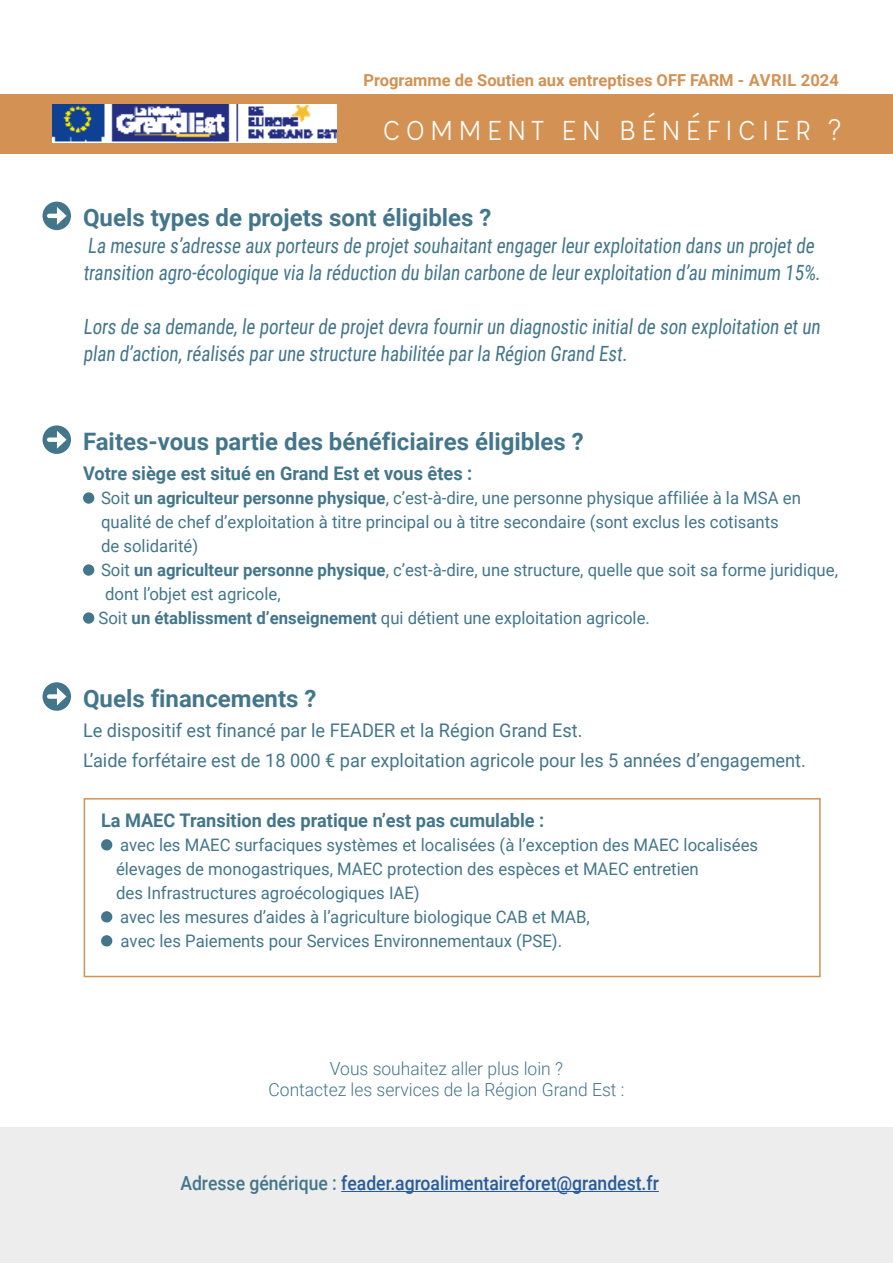
<style>
.page{position:relative;width:893px;height:1263px;background:#fff}
.page>*{position:absolute;margin:0;border:0;box-sizing:border-box;transform-origin:0 0}
.t1{font:30px "Affogato";letter-spacing:.15em;color:#fff}
.t2{font:700 24px "Roboto";color:#43768b}
.t3{font:21px/27px "Roboto Condensed";color:#43768b;scale:.9 1}
.t4{font:500 19.5px "Roboto";color:#275b9b;scale:.9 1}
.t5{font:18.75px/30px "Roboto";color:#43768b}
.t6{font:700 18.75px "Roboto";color:#43768b}
.t7{font:300 18px/21.6px "Roboto";color:#43768b;text-align:center}
.t8{font:17.25px/24px "Roboto";color:#43768b}
.t9{font:700 16.5px "Roboto";color:#d39153}
.s1{font-weight:700}
.s2{color:#43768b}
</style>
<div class="page">
<div style="left:43px;top:202px;width:28px;height:28px;background:#43768b;border-radius:50%"></div>
<hr style="left:49px;top:214px;width:12px;height:4px;background:#fff">
<svg style="left:57px;top:207px;width:10px;height:18px"></svg>
<div style="left:43px;top:425px;width:28px;height:29px;background:#43768b;border-radius:50%"></div>
<div style="left:49px;top:437px;width:12px;height:5px;background:#fff"></div>
<svg style="left:57px;top:431px;width:10px;height:18px"></svg>
<div style="left:83px;top:492px;width:11px;height:12px;background:#43768b;border-radius:50%"></div>
<div style="left:83px;top:564px;width:11px;height:12px;background:#43768b;border-radius:50%"></div>
<div style="left:83px;top:612px;width:11px;height:12px;background:#43768b;border-radius:50%"></div>
<div style="left:43px;top:682px;width:28px;height:29px;background:#43768b;border-radius:50%"></div>
<div style="left:49px;top:694px;width:12px;height:5px;background:#fff"></div>
<svg style="left:57px;top:687px;width:10px;height:18px"></svg>
<div style="left:101px;top:839px;width:11px;height:11px;background:#43768b;border-radius:50%"></div>
<div style="left:101px;top:911px;width:11px;height:11px;background:#43768b;border-radius:50%"></div>
<div style="left:101px;top:935px;width:11px;height:11px;background:#43768b;border-radius:50%"></div>
<div style="left:0;top:95px;width:893px;height:59px;background:#d39153"></div>
<div style="left:0;top:1128px;width:893px;height:135px;background:#ededed"></div>
<hr style="left:341px;top:1191px;width:318px;height:1px;background:#275b9b">
<img style="left:53px;top:104px;width:284px;height:39px">
<div style="left:84px;top:798px;width:737px;height:179px;border:2px solid #d49152"></div>
<p class="t9" style="left:363px;top:69px;width:477px">Programme de Soutien aux entreptises OFF FARM - AVRIL 2024</p>
<h1 class="t1" style="left:382px;top:112px;width:460px">COMMENT EN BÉNÉFICIER ?</h1>
<h2 class="t2" style="left:83px;top:200px;width:410px">Quels types de projets sont éligibles ?</h2>
<p class="t3" style="left:83px;top:231px;width:824px">La mesure s’adresse aux porteurs de projetsouhaitantengagerleurexploitation dans un projetde transition agro-écologique via la réduction du bilan carbone de leurexploitation d’au minimum 15%.</p>
<p class="t3" style="left:83px;top:312px;width:824px">Lors de sa demande,le porteurde projetdevra fournirun diagnostic initialde son exploitation etun plan d’action,réalisés parune structure habilitée parla Région Grand Est.</p>
<h2 class="t2" style="left:83px;top:424px;width:502px">Faites-vous partie des bénéficiaires éligibles ?</h2>
<p class="t6" style="left:83px;top:460px;width:391px">Votre siège est situé en Grand Est et vous êtes :</p>
<p class="t8" style="left:101px;top:485px;width:701px">Soit <span class="s1">un agriculteur personne physique</span>, c’est-à-dire, une personne physique affiliée à la MSA en</p>
<p class="t8" style="left:101px;top:509px;width:679px">qualité de chef d’exploitation à titre principal ou à titre secondaire (sont exclus les cotisants</p>
<p class="t8" style="left:101px;top:533px;width:99px">de solidarité)</p>
<p class="t8" style="left:101px;top:557px;width:738px">Soit <span class="s1">un agriculteur personne physique</span>, c’est-à-dire, une structure, quelle que soit sa forme juridique,</p>
<p class="t8" style="left:105px;top:581px;width:177px">dont l’objet est agricole,</p>
<p class="t8" style="left:99px;top:605px;width:553px">Soit <span class="s1">un établissment d’enseignement</span> qui détient une exploitation agricole.</p>
<h2 class="t2" style="left:83px;top:681px;width:235px">Quels financements ?</h2>
<p class="t5" style="left:83px;top:714px;width:724px">Le dispositif est financé par le FEADER et la Région Grand Est.<br>L’aide forfétaire est de 18 000 € par exploitation agricole pour les 5 années d’engagement.</p>
<p class="t6" style="left:101px;top:807px;width:445px">La MAEC Transition des pratique n’est pas cumulable :</p>
<p class="t8" style="left:116px;top:832px;width:644px">avec les MAEC surfaciques systèmes et localisées (à l’exception des MAEC localisées élevages de monogastriques, MAEC protection des espèces et MAEC entretien<br>des Infrastructures agroécologiques IAE)<br>avec les mesures d’aides à l’agriculture biologique CAB et MAB,<br>avec les Paiements pour Services Environnementaux (PSE).</p>
<p class="t7" style="left:269px;top:1057px;width:357px">Vous souhaitez aller plus loin ?<br>Contactez les services de la Région Grand Est :</p>
<p class="t4" style="left:180px;top:1169px;width:533px"><span class="s2">Adresse générique :</span> feader.agroalimentaireforet@grandest.fr</p>
</div>
